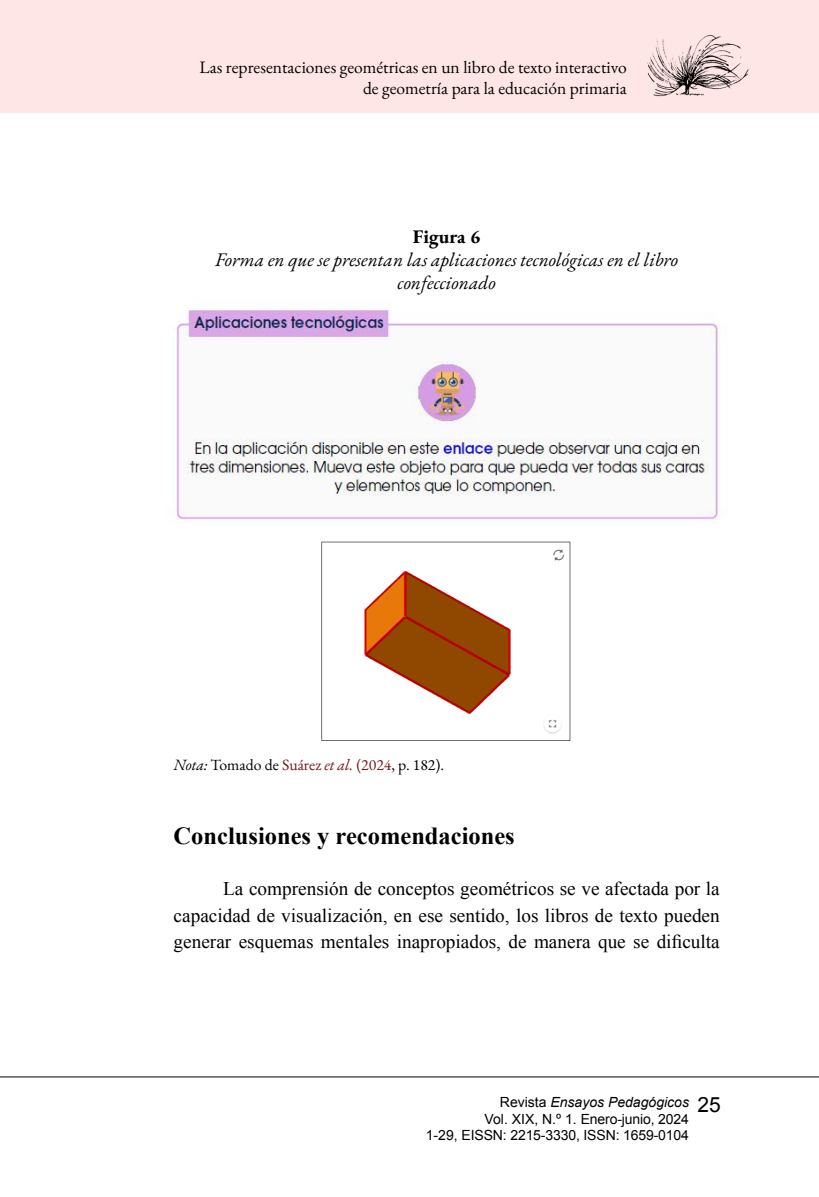
<style>
.page{position:relative;width:819px;height:1197px;background:#fff}
.page>*{position:absolute;margin:0;border:0;box-sizing:border-box;transform-origin:0 0}
.Subtítulo{font:700 24.5px "Times New Roman";color:#000}
.t1{font:21px "Arial";color:#000}
.Texto_general{font:19.25px/26.2px "Times New Roman";color:#000;text-align:justify}
.Titulo_tablas{font:italic 19.25px/23.1px "EB Garamond";color:#000;text-align:center}
.t2{font:17.5px/21px "EB Garamond";color:#000;text-align:right}
.Fuente{font:15.75px "EB Garamond";color:#000}
.t3{font:14px/16.6px "Arial";letter-spacing:-.01em;color:#000;text-align:right}
.s1{font-style:normal}
.s2{font-style:italic}
.s3{color:#741414}
.s4{font-style:italic;color:#741414}
</style>
<div class="page">
<div style="left:0;top:0;width:819px;height:113px;background:#ffe6e6"></div>
<img style="left:647px;top:35px;width:102px;height:62px">
<hr style="left:0;top:1077px;width:819px;height:1px;background:#000">
<img style="left:174px;top:310px;width:545px;height:210px">
<img style="left:321px;top:541px;width:250px;height:200px">
<p class="t2" style="left:200px;top:57px;width:429px">Las representaciones geométricas en un libro de texto interactivo de geometría para la educación primaria</p>
<p class="Titulo_tablas" style="left:215px;top:225px;width:465px"><span class="s1">Figura 6<br></span>Forma en que se presentan las aplicaciones tecnológicas en el libro confeccionado</p>
<p class="Fuente" style="left:174px;top:755px;width:272px"><span class="s2">Nota:</span> Tomado de <span class="s3">Suárez</span> <span class="s4">et al.</span> <span class="s3">(2024</span>, p. 182).</p>
<p class="Subtítulo" style="left:174px;top:819px;width:343px">Conclusiones y recomendaciones</p>
<p class="Texto_general" style="left:174px;top:876px;width:548px;text-indent:50px">La comprensión de conceptos geométricos se ve afectada por la capacidad de visualización, en ese sentido, los libros de texto pueden generar esquemas mentales inapropiados, de manera que se dificulta</p>
<p class="t3" style="left:426px;top:1094px;width:265px">Revista <span class="s2">Ensayos Pedagógicos<br></span>Vol. XIX, N.º 1. Enero-junio, 2024<br>1-29, EISSN: 2215-3330, ISSN: 1659-0104</p>
<p class="t1" style="left:698px;top:1091px;width:25px">25</p>
</div>
